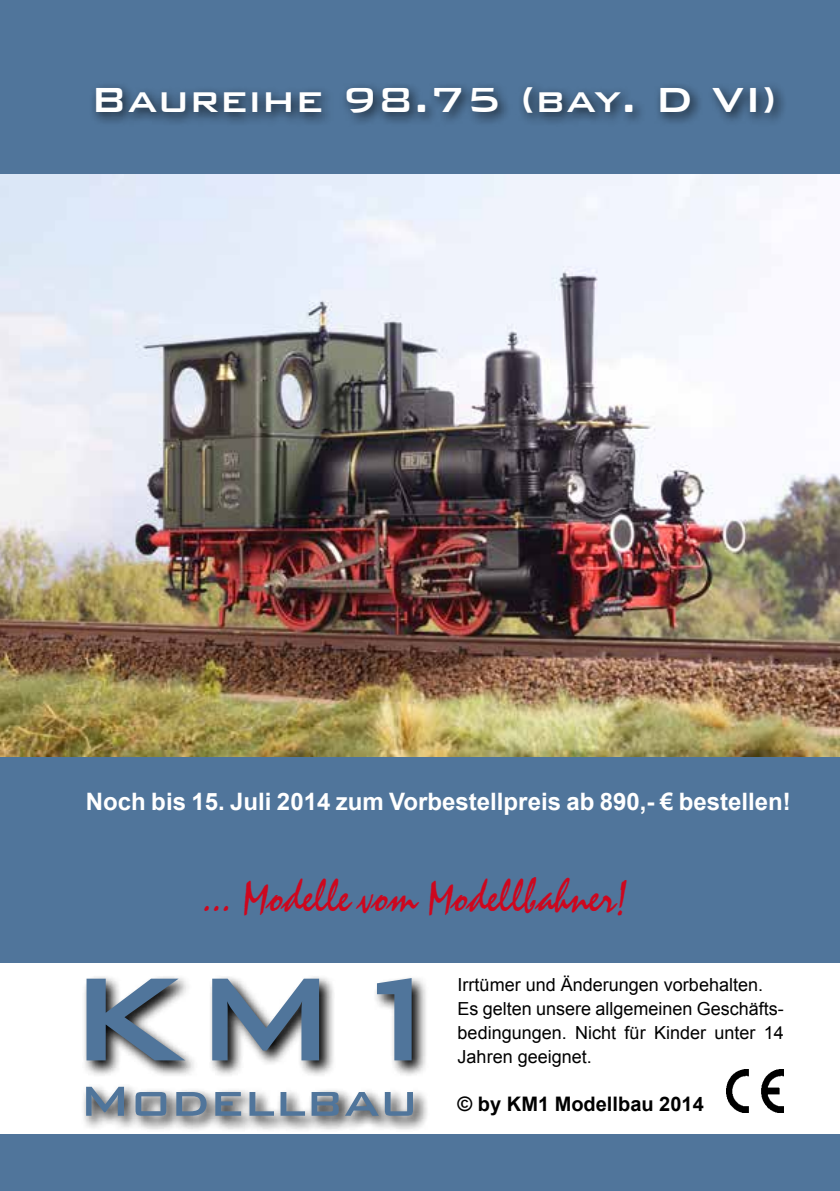
<style>
.page{position:relative;width:840px;height:1191px;background:#fff}
.page>*{position:absolute;margin:0;border:0;box-sizing:border-box;transform-origin:0 0}
.t1{font:500 158.4px "Bank Gothic BT";color:#50759b}
.t2{font:500 56.2px "Bank Gothic BT";color:#50759b}
.t3{font:47.4px "Staccato 222 BT";color:#cd071e;scale:.84 1}
.t4{font:500 46.6px "Bank Gothic BT";color:#fff}
.t5{font:700 24px "Arial";color:#fff}
.t6{font:700 20px "Arial";color:#000}
.t7{font:18px/24px "Arial";color:#000}
</style>
<div class="page">
<div style="left:0;top:0;width:839px;height:1191px;background:#50759b"></div>
<div style="left:0;top:963px;width:839px;height:170px;background:#fff"></div>
<svg style="left:83px;top:1086px;width:344px;height:44px"></svg>
<svg style="left:84px;top:976px;width:342px;height:100px"></svg>
<img style="left:726px;top:1069px;width:57px;height:43px">
<img style="left:0;top:175px;width:839px;height:582px">
<div style="left:89px;top:81px;width:698px;height:47px;background:#000;opacity:.75"></div>
<h3 class="t4" style="left:90px;top:74px;width:688px">Baureihe 98.75 (bay. D VI)</h3>
<h3 class="t5" style="left:86px;top:785px;width:706px">Noch bis 15. Juli 2014 zum Vorbestellpreis ab 890,- € bestellen!</h3>
<h3 class="t3" style="left:203px;top:870px;width:506px">... Modelle vom Modellbahner!</h3>
<h1 class="t1" style="left:66px;top:932px;width:396px">KM1</h1>
<h2 class="t2" style="left:79px;top:1070px;width:341px">Modellbau</h2>
<p class="t7" style="left:457px;top:973px;width:327px">Irrtümer und Änderungen vorbehalten.<br>Es gelten unsere allgemeinen Geschäfts&shy;bedingungen. Nicht für Kinder unter 14<br>Jahren geeignet.</p>
<p class="t6" style="left:457px;top:1091px;width:247px">© by KM1 Modellbau 2014</p>
</div>
